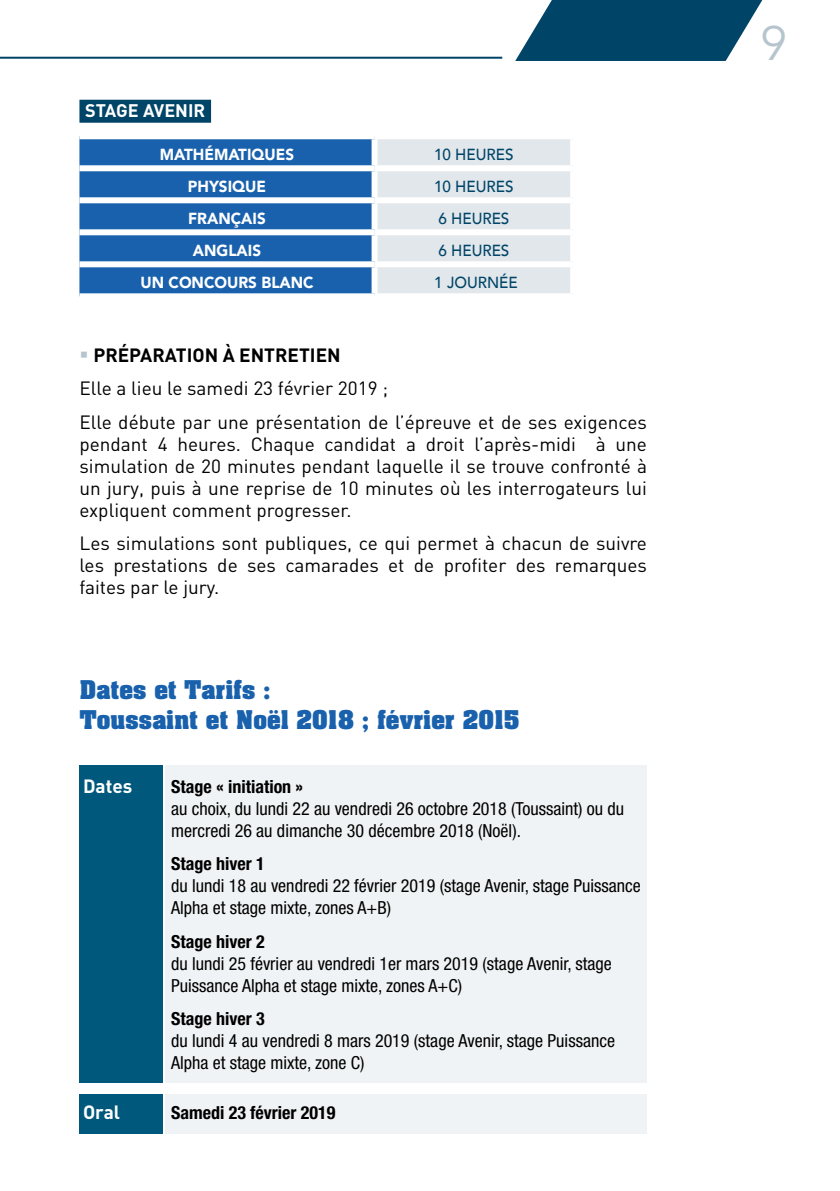
<style>
.page{position:relative;width:840px;height:1191px;background:#fff}
.page>*{position:absolute;margin:0;border:0;box-sizing:border-box;transform-origin:0 0}
.t1{font:48px "Avenir";color:#b6c4cd}
.t2{font:700 22px/30px "Aachen";letter-spacing:.01em;color:#1961ac}
.t3{font:19px/22px "DIN";color:#000;text-align:justify}
.t4{font:700 19px "DIN";color:#fff}
.t5{font:condensed 18px/22px "Helvetica Neue";color:#000}
.t6{font:700 condensed 18px "Helvetica Neue";color:#000}
.t7{font:700 18px "DIN";color:#fff}
.t8{font:900 16px "Avenir";color:#fff;scale:.95 1}
.t9{font:500 16px "Avenir";color:#004467;scale:.95 1}
.s1{color:#b6c4cd}
.s2{font-weight:700}
</style>
<div class="page">
<hr style="left:0;top:57px;width:502px;height:2px;background:#004467">
<div style="left:79px;top:139px;width:292px;height:154px;background:#1961ac"></div>
<div style="left:377px;top:139px;width:193px;height:154px;background:#e1e7eb"></div>
<div style="left:79px;top:165px;width:295px;height:6px;background:#fff"></div>
<div style="left:374px;top:165px;width:202px;height:6px;background:#fff"></div>
<div style="left:79px;top:197px;width:295px;height:6px;background:#fff"></div>
<div style="left:374px;top:197px;width:202px;height:6px;background:#fff"></div>
<div style="left:79px;top:229px;width:295px;height:6px;background:#fff"></div>
<div style="left:374px;top:229px;width:202px;height:6px;background:#fff"></div>
<div style="left:79px;top:261px;width:295px;height:6px;background:#fff"></div>
<div style="left:374px;top:261px;width:202px;height:6px;background:#fff"></div>
<svg style="left:515px;top:0;width:248px;height:61px;background:#26607e"></svg>
<div style="left:79px;top:100px;width:132px;height:23px;background:#004467"></div>
<div style="left:79px;top:765px;width:84px;height:318px;background:#00597c"></div>
<div style="left:166px;top:765px;width:480px;height:318px;background:#f0f3f5"></div>
<div style="left:79px;top:1094px;width:84px;height:40px;background:#00597c"></div>
<div style="left:166px;top:1094px;width:480px;height:40px;background:#f0f3f5"></div>
<p class="t7" style="left:85px;top:99px;width:122px">STAGE AVENIR</p>
<p class="t8" style="left:160px;top:141px;width:143px">MATHÉMATIQUES</p>
<p class="t9" style="left:434px;top:141px;width:85px">10 HEURES</p>
<p class="t8" style="left:188px;top:173px;width:84px">PHYSIQUE</p>
<p class="t9" style="left:434px;top:173px;width:85px">10 HEURES</p>
<p class="t8" style="left:188px;top:205px;width:83px">FRANÇAIS</p>
<p class="t9" style="left:438px;top:205px;width:76px">6 HEURES</p>
<p class="t8" style="left:193px;top:237px;width:73px">ANGLAIS</p>
<p class="t9" style="left:438px;top:237px;width:76px">6 HEURES</p>
<p class="t8" style="left:140px;top:269px;width:184px">UN CONCOURS BLANC</p>
<p class="t9" style="left:434px;top:269px;width:89px">1 JOURNÉE</p>
<p class="t3" style="left:79px;top:338px;width:568px;line-height:33.4px;text-align:left"><span class="s1">▪</span> <span class="s2">PRÉPARATION À ENTRETIEN<br></span>Elle a lieu le samedi 23 février 2019 ;<br>Elle débute par une présentation de l’épreuve et de ses exigences</p>
<p class="t3" style="left:79px;top:432px;width:568px">pendant 4 heures. Chaque candidat a droit l’après-midi à une simulation de 20 minutes pendant laquelle il se trouve confronté à un jury, puis à une reprise de 10 minutes où les interrogateurs lui expliquent comment progresser.</p>
<p class="t3" style="left:79px;top:532px;width:568px">Les simulations sont publiques, ce qui permet à chacun de suivre les prestations de ses camarades et de profiter des remarques faites par le jury.</p>
<p class="t2" style="left:80px;top:674px;width:440px">Dates et Tarifs :<br>Toussaint et Noël 2018 ; février 2015</p>
<p class="t4" style="left:83px;top:773px;width:51px">Dates</p>
<p class="t6" style="left:171px;top:775px;width:134px">Stage « initiation »</p>
<p class="t5" style="left:171px;top:797px;width:454px">au choix, du lundi 22 au vendredi 26 octobre 2018 (Toussaint) ou du mercredi 26 au dimanche 30 décembre 2018 (Noël).</p>
<p class="t6" style="left:171px;top:853px;width:95px">Stage hiver 1</p>
<p class="t5" style="left:171px;top:874px;width:471px">du lundi 18 au vendredi 22 février 2019 (stage Avenir, stage Puissance<br>Alpha et stage mixte, zones A+B)</p>
<p class="t6" style="left:171px;top:930px;width:95px">Stage hiver 2</p>
<p class="t5" style="left:171px;top:952px;width:442px">du lundi 25 février au vendredi 1er mars 2019 (stage Avenir, stage<br>Puissance Alpha et stage mixte, zones A+C)</p>
<p class="t6" style="left:171px;top:1007px;width:95px">Stage hiver 3</p>
<p class="t5" style="left:171px;top:1029px;width:445px">du lundi 4 au vendredi 8 mars 2019 (stage Avenir, stage Puissance<br>Alpha et stage mixte, zone C)</p>
<p class="t4" style="left:83px;top:1099px;width:39px">Oral</p>
<p class="t6" style="left:171px;top:1101px;width:166px">Samedi 23 février 2019</p>
<h1 class="t1" style="left:760px;top:15px;width:28px">9</h1>
</div>
